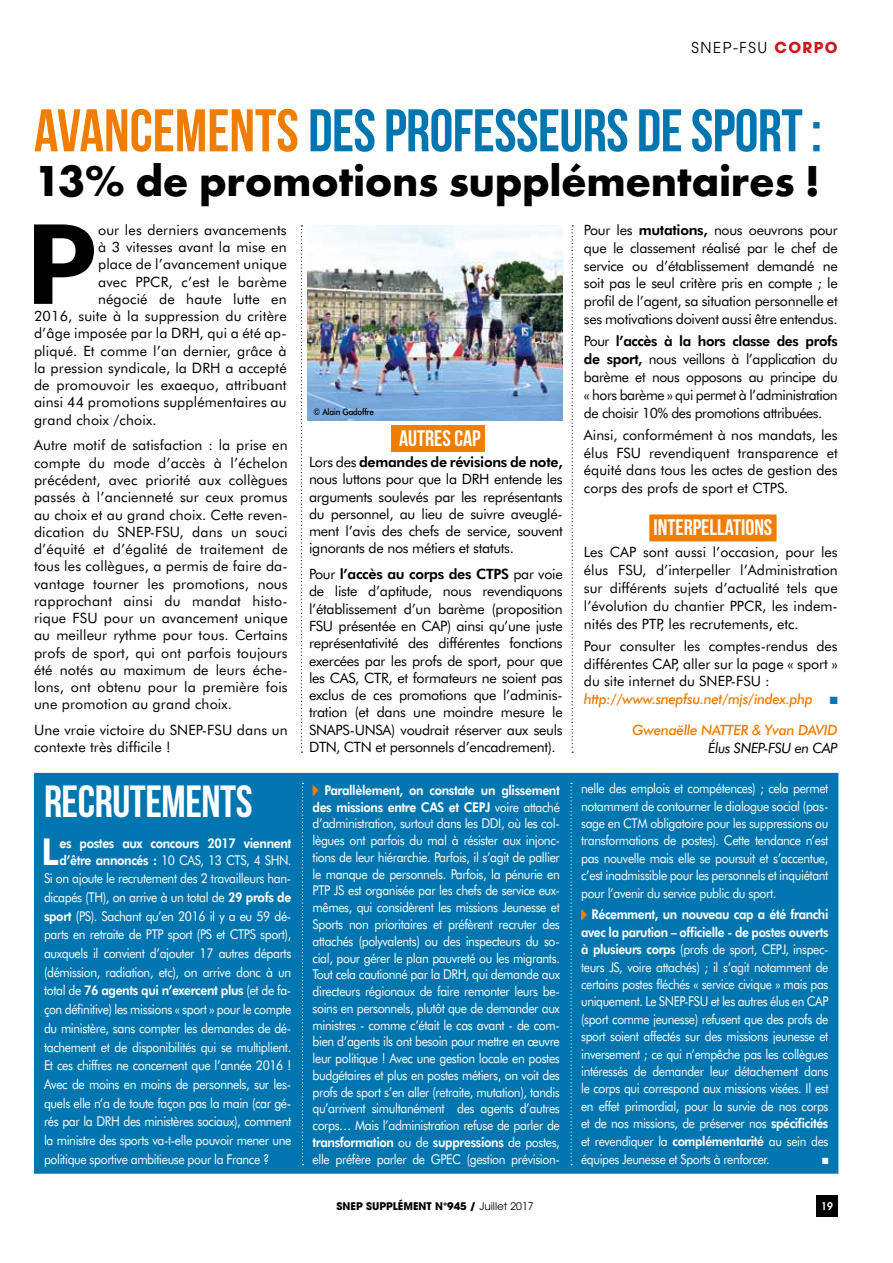
<style>
.page{position:relative;width:893px;height:1263px;background:#fff}
.page>*{position:absolute;margin:0;border:0;box-sizing:border-box;transform-origin:0 0}
.t1{font:900 108.9px "Lato";color:#000}
.t2{font:60px "Bebas Neue";letter-spacing:-.01em;color:#0076b0}
.t3{font:700 45px "Futura T";letter-spacing:-.01em;color:#000}
.t4{font:45px "Bebas Neue";letter-spacing:-.01em;color:#fff}
.t5{font:900 36.15px "Lato";color:#fff;scale:.9 1}
.t6{font:22.5px "Bebas Neue";color:#fff}
.t7{font:15px "Avant Garde";letter-spacing:.1em;color:#000}
.t8{font:14.25px/17.2px "Futura BT";letter-spacing:.01em;color:#000;text-align:justify}
.t9{font:italic 500 14.25px "Futura BT";letter-spacing:-.03em;color:#ef7d00}
.t10{font:italic 14.25px "Futura BT";letter-spacing:-.03em;color:#000}
.t11{font:13.5px/16.8px "Futura BT";letter-spacing:-.03em;color:#fff;text-align:justify;scale:.9 1}
.t12{font:13.5px/17.4px "Futura BT";letter-spacing:-.03em;color:#fff;text-align:justify;scale:.89 1}
.t13{font:800 13.5px/16.5px "Futura BT";letter-spacing:-.03em;color:#fff;scale:.9 1}
.t14{font:700 10.5px "Avant Garde";color:#000}
.t15{font:600 10.5px "Avant Garde";color:#fff}
.t16{font:500 9px "Futura BT";letter-spacing:-.03em;color:#000;scale:.9 1}
.t17{font:9px "Zapf Dingbats ITC";color:#fff;scale:.93 1}
.s1{font-weight:700;color:#cd171a}
.s2{color:#ef7d00}
.s3{font-weight:800}
.s4{font-weight:500;font-style:italic;color:#ef7d00}
.s5{color:#0076b0}
.s6{font-weight:400}
</style>
<div class="page">
<div style="left:816px;top:1195px;width:22px;height:21px;background:#000"></div>
<div style="left:391px;top:425px;width:94px;height:27px;background:#ef7d00"></div>
<div style="left:649px;top:514px;width:128px;height:27px;background:#ef7d00"></div>
<img style="left:308px;top:225px;width:254px;height:195px">
<div style="left:35px;top:774px;width:803px;height:399px;background:#0076b0"></div>
<svg style="left:312px;top:784px;width:7px;height:13px"></svg>
<svg style="left:581px;top:909px;width:6px;height:12px"></svg>
<div style="left:34px;top:773px;width:804px;height:401px;border:2px solid #0076b0"></div>
<svg style="left:570px;top:783px;width:2px;height:382px"></svg>
<svg style="left:572px;top:225px;width:1px;height:528px"></svg>
<svg style="left:302px;top:783px;width:1px;height:382px"></svg>
<svg style="left:301px;top:225px;width:1px;height:528px"></svg>
<p class="t7" style="left:692px;top:39px;width:148px">SNEP-FSU <span class="s1">CORPO</span></p>
<h2 class="t2" style="left:34px;top:98px;width:789px"><span class="s2">AVANCEMENTS</span> DES PROFESSEURS DE SPORT :</h2>
<h3 class="t3" style="left:34px;top:155px;width:788px">13% de promotions supplémentaires !</h3>
<h1 class="t1" style="left:27px;top:200px;width:71px">P</h1>
<p class="t8" style="left:98px;top:221px;width:190px">our les derniers avancements</p>
<p class="t8" style="left:584px;top:221px;width:255px;line-height:17.9px">Pour les <span class="s3">mutations,</span> nous oeuvrons pour que le classement réalisé par le chef de service ou d’établissement demandé ne soit pas le seul critère pris en compte ; le profil de l’agent, sa situation personnelle et ses motivations doivent aussi être entendus.</p>
<p class="t8" style="left:584px;top:332px;width:255px;line-height:17.9px">Pour <span class="s3">l’accès à la hors classe des profs de sport,</span> nous veillons à l’application du barème et nous opposons au principe du « hors barème » qui permet à l’administration de choisir 10% des promotions attribuées.</p>
<p class="t8" style="left:584px;top:426px;width:255px;line-height:17.9px">Ainsi, conformément à nos mandats, les élus FSU revendiquent transparence et équité dans tous les actes de gestion des corps des profs de sport et CTPS.</p>
<h3 class="t6" style="left:654px;top:515px;width:120px">INTERPELLATIONS</h3>
<p class="t8" style="left:584px;top:543px;width:255px;line-height:17.9px">Les CAP sont aussi l’occasion, pour les élus FSU, d’interpeller l’Administration sur différents sujets d’actualité tels que l’évolution du chantier PPCR, les indem&shy;nités des PTP, les recrutements, etc.</p>
<p class="t8" style="left:584px;top:636px;width:255px;line-height:17.9px;text-align:left">Pour consulter les comptes-rendus des différentes CAP, aller sur la page « sport » du site internet du SNEP-FSU : <span class="s4">http://www.snepfsu.net/mjs/index.php</span> <span class="s5">■</span></p>
<p class="t9" style="left:632px;top:721px;width:207px">Gwenaëlle NATTER &amp; Yvan DAVID</p>
<p class="t10" style="left:708px;top:739px;width:131px">Élus SNEP-FSU en CAP</p>
<p class="t8" style="left:98px;top:238px;width:190px">à 3 vitesses avant la mise en</p>
<p class="t8" style="left:98px;top:256px;width:190px">place de l’avancement unique</p>
<p class="t8" style="left:98px;top:273px;width:190px">avec PPCR, c’est le barème</p>
<p class="t8" style="left:98px;top:290px;width:190px">négocié de haute lutte en</p>
<p class="t8" style="left:34px;top:307px;width:254px">2016, suite à la suppression du critère</p>
<p class="t8" style="left:34px;top:325px;width:254px">d’âge imposée par la DRH, qui a été ap-</p>
<p class="t8" style="left:34px;top:342px;width:254px">pliqué. Et comme l’an dernier, grâce à</p>
<p class="t8" style="left:34px;top:359px;width:254px">la pression syndicale, la DRH a accepté</p>
<p class="t8" style="left:34px;top:376px;width:254px">de promouvoir les exaequo, attribuant</p>
<p class="t8" style="left:34px;top:394px;width:254px">ainsi 44 promotions supplémentaires au</p>
<p class="t8" style="left:34px;top:411px;width:124px">grand choix /choix.</p>
<p class="t8" style="left:34px;top:437px;width:255px">Autre motif de satisfaction : la prise en compte du mode d’accès à l’échelon précédent, avec priorité aux collègues passés à l’ancienneté sur ceux promus au choix et au grand choix. Cette reven&shy;dication du SNEP-FSU, dans un souci d’équité et d’égalité de traitement de tous les collègues, a permis de faire da&shy;vantage tourner les promotions, nous rapprochant ainsi du mandat histo&shy;rique FSU pour un avancement unique au meilleur rythme pour tous. Certains profs de sport, qui ont parfois toujours été notés au maximum de leurs éche&shy;lons, ont obtenu pour la première fois une promotion au grand choix.</p>
<p class="t8" style="left:34px;top:721px;width:255px">Une vraie victoire du SNEP-FSU dans un contexte très difficile !</p>
<p class="t16" style="left:314px;top:407px;width:68px">© Alain Gadoffre</p>
<h3 class="t6" style="left:399px;top:425px;width:83px">AUTRES CAP</h3>
<p class="t8" style="left:309px;top:453px;width:255px">Lors des <span class="s3">demandes de révisions de note, </span>nous luttons pour que la DRH entende les arguments soulevés par les représentants du personnel, au lieu de suivre aveuglé&shy;ment l’avis des chefs de service, souvent ignorants de nos métiers et statuts.</p>
<p class="t8" style="left:309px;top:565px;width:255px">Pour <span class="s3">l’accès au corps des CTPS</span> par voie de liste d’aptitude, nous revendiquons l’établissement d’un barème (proposition FSU présentée en CAP) ainsi qu’une juste représentativité des différentes fonctions exercées par les profs de sport, pour que les CAS, CTR, et formateurs ne soient pas exclus de ces promotions que l’adminis&shy;tration (et dans une moindre mesure le SNAPS-UNSA) voudrait réserver aux seuls DTN, CTN et personnels d’encadrement).</p>
<h3 class="t4" style="left:44px;top:776px;width:210px">RECRUTEMENTS</h3>
<h3 class="t5" style="left:42px;top:830px;width:20px">L</h3>
<p class="t13" style="left:60px;top:835px;width:259px">es postes aux concours 2017 viennent d’être annoncés : <span class="s6">10 CAS, 13 CTS, 4 SHN.</span></p>
<p class="t11" style="left:44px;top:869px;width:276px;line-height:18.8px">Si on ajoute le recrutement des 2 travailleurs han&shy;dicapés (TH), on arrive à un total de <span class="s3">29 profs de sport</span> (PS). Sachant qu’en 2016 il y a eu 59 dé&shy;parts en retraite de PTP sport (PS et CTPS sport), auxquels il convient d’ajouter 17 autres départs (démission, radiation, etc), on arrive donc à un total de <span class="s3">76 agents qui n’exercent plus</span> (et de fa&shy;çon définitive) les missions « sport » pour le compte du ministère, sans compter les demandes de dé&shy;tachement et de disponibilités qui se multiplient.<br>Et ces chiffres ne concernent que l’année 2016 !<br>Avec de moins en moins de personnels, sur les&shy;quels elle n’a de toute façon pas la main (car gé&shy;rés par la DRH des ministères sociaux), comment la ministre des sports va-t-elle pouvoir mener une politique sportive ambitieuse pour la France ?</p>
<p class="t11" style="left:313px;top:782px;width:276px;text-indent:12px"><span class="s3">Parallèlement, on constate un glissement des missions entre CAS et CEPJ</span> voire attaché d’administration, surtout dans les DDI, où les col&shy;lègues ont parfois du mal à résister aux injonc&shy;tions de leur hiérarchie. Parfois, il s’agit de pallier le manque de personnels. Parfois, la pénurie en PTP JS est organisée par les chefs de service eux&shy;mêmes, qui considèrent les missions Jeunesse et Sports non prioritaires et préfèrent recruter des attachés (polyvalents) ou des inspecteurs du so&shy;cial, pour gérer le plan pauvreté ou les migrants.<br>Tout cela cautionné par la DRH, qui demande aux directeurs régionaux de faire remonter leurs be&shy;soins en personnels, plutôt que de demander aux ministres - comme c’était le cas avant - de com&shy;bien d’agents ils ont besoin pour mettre en œuvre leur politique ! Avec une gestion locale en postes budgétaires et plus en postes métiers, on voit des profs de sport s’en aller (retraite, mutation), tandis qu’arrivent simultanément des agents d’autres corps… Mais l’administration refuse de parler de <span class="s3">transformation</span> ou de <span class="s3">suppressions</span> de postes, elle préfère parler de GPEC (gestion prévision-</p>
<p class="t11" style="left:581px;top:780px;width:276px;line-height:17.4px">nelle des emplois et compétences) ; cela permet notamment de contourner le dialogue social (pas&shy;sage en CTM obligatoire pour les suppressions ou transformations de postes). Cette tendance n’est pas nouvelle mais elle se poursuit et s’accentue, c’est inadmissible pour les personnels et inquiétant pour l’avenir du service public du sport.</p>
<p class="t12" style="left:581px;top:906px;width:279px;text-indent:10px"><span class="s3">Récemment, un nouveau cap a été franchi avec la parution – officielle - de postes ouverts à plusieurs corps</span> (profs de sport, CEPJ, inspec&shy;teurs JS, voire attachés) ; il s’agit notamment de certains postes fléchés « service civique » mais pas uniquement. Le SNEP-FSU et les autres élus en CAP (sport comme jeunesse) refusent que des profs de sport soient affectés sur des missions jeunesse et inversement ; ce qui n’empêche pas les collègues intéressés de demander leur détachement dans le corps qui correspond aux missions visées. Il est en effet primordial, pour la survie de nos corps et de nos missions, de préserver nos <span class="s3">spécificités </span>et revendiquer la <span class="s3">complémentarité</span> au sein des équipes Jeunesse et Sports à renforcer.</p>
<p class="t17" style="left:822px;top:1156px;width:8px">■</p>
<p class="t14" style="left:337px;top:1199px;width:199px">SNEP SUPPLÉMENT N°945 / <span class="s6">Juillet 2017</span></p>
<p class="t15" style="left:821px;top:1199px;width:13px">19</p>
</div>
